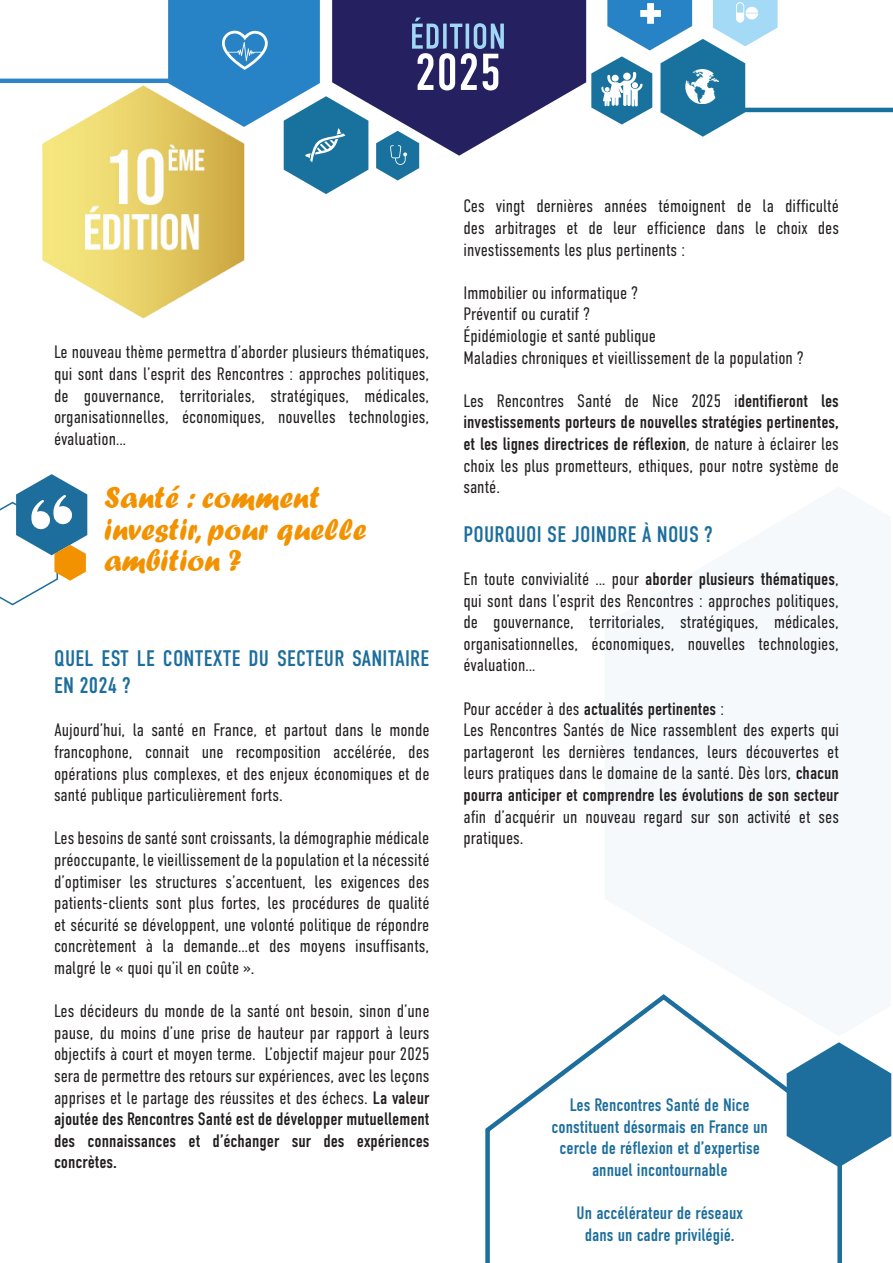
<style>
.page{position:relative;width:893px;height:1263px;background:#fff}
.page>*{position:absolute;margin:0;border:0;box-sizing:border-box;transform-origin:0 0}
.t1{font:31.5px "Forte";color:#f39200}
.Titre{font:22.5px/27px "DIN Condensed";letter-spacing:.01em;color:#1d6e9c}
.Texte{font:300 18px/21.6px "DIN Condensed";color:#231f20;text-align:justify}
.Texte-2{font:18px/21.6px "DIN Condensed";color:#1d6e9c;text-align:center}
.Texte-3{font:18px "DIN Condensed";color:#231f20}
.s1{font-weight:400}
.s2{font-weight:300}
</style>
<div class="page">
<svg style="left:485px;top:1069px;width:357px;height:194px"></svg>
<img style="left:564px;top:994px;width:223px;height:80px">
<hr style="left:0;top:79px;width:172px;height:4px;background:#2f84c6">
<hr style="left:742px;top:108px;width:151px;height:4px;background:#19729d">
<img style="left:27px;top:78px;width:218px;height:241px">
<svg style="left:787px;top:1042px;width:104px;height:125px"></svg>
<svg style="left:0;top:474px;width:87px;height:132px"></svg>
<svg style="left:168px;top:0;width:609px;height:242px"></svg>
<p class="Texte" style="left:54px;top:341px;width:377px">Le nouveau thème permettra d’aborder plusieurs thématiques, qui sont dans l’esprit des Rencontres : approches politiques, de gouvernance, territoriales, stratégiques, médicales, organisationnelles, économiques, nouvelles technologies, évaluation…</p>
<p class="t1" style="left:104px;top:480px;width:217px">Santé : comment</p>
<p class="t1" style="left:104px;top:511px;width:264px">investir, pour quelle</p>
<p class="t1" style="left:104px;top:543px;width:139px">ambition ?</p>
<p class="Titre" style="left:54px;top:645px;width:377px">QUEL EST LE CONTEXTE DU SECTEUR SANITAIRE<br>EN 2024 ?</p>
<p class="Texte" style="left:54px;top:719px;width:377px">Aujourd’hui, la santé en France, et partout dans le monde francophone, connait une recomposition accélérée, des opérations plus complexes, et des enjeux économiques et de santé publique particulièrement forts.</p>
<p class="Texte" style="left:54px;top:827px;width:377px">Les besoins de santé sont croissants, la démographie médicale préoccupante, le vieillissement de la population et la nécessité d’optimiser les structures s’accentuent, les exigences des patients-clients sont plus fortes, les procédures de qualité et sécurité se développent, une volonté politique de répondre concrètement à la demande…et des moyens insuffisants, malgré le « quoi qu’il en coûte ».</p>
<p class="Texte" style="left:54px;top:1000px;width:377px">Les décideurs du monde de la santé ont besoin, sinon d’une pause, du moins d’une prise de hauteur par rapport à leurs objectifs à court et moyen terme. L’objectif majeur pour 2025 sera de permettre des retours sur expériences, avec les leçons apprises et le partage des réussites et des échecs. <span class="s1">La valeur ajoutée des Rencontres Santé est de développer mutuellement des connaissances et d’échanger sur des expériences concrètes.</span></p>
<p class="Texte" style="left:463px;top:195px;width:377px">Ces vingt dernières années témoignent de la difficulté des arbitrages et de leur efficience dans le choix des investissements les plus pertinents :</p>
<p class="Texte" style="left:463px;top:282px;width:176px">Immobilier ou informatique ?</p>
<p class="Texte" style="left:463px;top:303px;width:128px">Préventif ou curatif ?</p>
<p class="Texte" style="left:463px;top:325px;width:194px">Épidémiologie et santé publique</p>
<p class="Texte" style="left:463px;top:347px;width:341px">Maladies chroniques et vieillissement de la population ?</p>
<p class="Texte" style="left:463px;top:390px;width:377px">Les Rencontres Santé de Nice 2025 i<span class="s1">dentifieront les investissements porteurs de nouvelles stratégies pertinentes, et les lignes directrices de réflexion</span>, de nature à éclairer les choix les plus prometteurs, ethiques, pour notre système de santé.</p>
<p class="Titre" style="left:464px;top:521px;width:250px">POURQUOI SE JOINDRE À NOUS ?</p>
<p class="Texte" style="left:463px;top:568px;width:377px">En toute convivialité … pour <span class="s1">aborder plusieurs thématiques</span>, qui sont dans l’esprit des Rencontres : approches politiques, de gouvernance, territoriales, stratégiques, médicales, organisationnelles, économiques, nouvelles technologies, évaluation…</p>
<p class="Texte-3" style="left:463px;top:698px;width:262px"><span class="s2">Pour accéder à des</span> actualités pertinentes <span class="s2">:</span></p>
<p class="Texte" style="left:463px;top:719px;width:377px">Les Rencontres Santés de Nice rassemblent des experts qui partageront les dernières tendances, leurs découvertes et leurs pratiques dans le domaine de la santé. Dès lors, <span class="s1">chacun pourra anticiper et comprendre les évolutions de son secteur </span>afin d’acquérir un nouveau regard sur son activité et ses pratiques.</p>
<p class="Texte-2" style="left:552px;top:1094px;width:218px">Les Rencontres Santé de Nice constituent désormais en France un cercle de réflexion et d’expertise annuel incontournable</p>
<p class="Texte-2" style="left:577px;top:1202px;width:168px">Un accélérateur de réseaux</p>
<p class="Texte-2" style="left:585px;top:1224px;width:151px">dans un cadre privilégié.</p>
</div>
